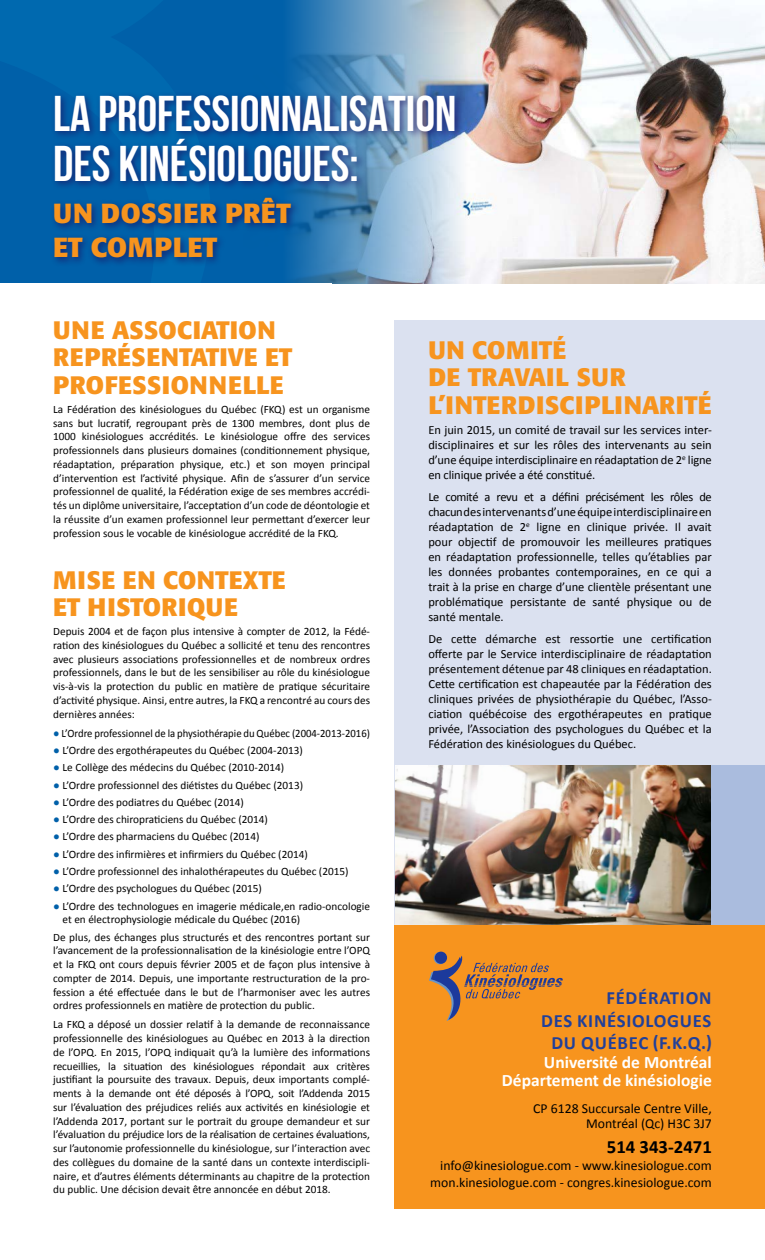
<style>
.page{position:relative;width:765px;height:1260px;background:#fff}
.page>*{position:absolute;margin:0;border:0;box-sizing:border-box;transform-origin:0 0}
.t1{font:700 50px/50px "Bebas Neue";color:#fff}
.t2{font:700 27.38px/34.1px "Formata";letter-spacing:.02em;color:#f7941e}
.t3{font:700 25px/27.5px "Formata";letter-spacing:.02em;color:#f7941e}
.t4{font:700 18.75px/22.5px "Calibri";letter-spacing:.04em;color:#21409a;text-align:right}
.t5{font:700 18.75px "Calibri";color:#000}
.t6{font:700 17.5px/17.5px "Calibri";color:#fff;text-align:right}
.t7{font:13.75px/15px "Calibri";color:#000;text-align:right}
.t8{font:12.5px/15px "Calibri";color:#000;text-align:justify}
.t9{font:11.25px/13.8px "Calibri";color:#000;text-align:justify}
.t10{font:11.25px "Calibri";color:#000;scale:.95 1}
.s1{color:#0060a9}
</style>
<div class="page">
<img style="left:251px;top:0;width:514px;height:283px">
<svg style="left:0;top:0;width:251px;height:283px;background:#0063ab"></svg>
<div style="left:50px;top:91px;width:414px;height:176px;background:#1b1464;opacity:.75"></div>
<div style="left:395px;top:321px;width:370px;height:618px;background:#dbe1f0"></div>
<img style="left:395px;top:765px;width:317px;height:161px">
<div style="left:712px;top:765px;width:53px;height:161px;background:#aabcde"></div>
<div style="left:395px;top:926px;width:370px;height:283px;background:#f7941e"></div>
<div style="left:435px;top:952px;width:12px;height:12px;background:#1c3a9c;border-radius:50%"></div>
<svg style="left:429px;top:956px;width:134px;height:65px"></svg>
<h1 class="t1" style="left:53px;top:88px;width:405px">LA PROFESSIONNALISATION<br>DES KINÉSIOLOGUES:</h1>
<h2 class="t2" style="left:53px;top:196px;width:239px">UN DOSSIER PRÊT<br>ET COMPLET</h2>
<h3 class="t3" style="left:53px;top:316px;width:241px">UNE ASSOCIATION<br>REPRÉSENTATIVE ET<br>PROFESSIONNELLE</h3>
<p class="t9" style="left:53px;top:402px;width:318px">La Fédération des kinésiologues du Québec (FKQ) est un organisme sans but lucratif, regroupant près de 1300 membres, dont plus de 1000 kinésiologues accrédités. Le kinésiologue offre des services professionnels dans plusieurs domaines (conditionnement physique, réadaptation, préparation physique, etc.) et son moyen principal d’intervention est l’activité physique. Afin de s’assurer d’un service professionnel de qualité, la Fédération exige de ses membres accrédi&shy;tés un diplôme universitaire, l’acceptation d’un code de déontologie et la réussite d’un examen professionnel leur permettant d’exercer leur profession sous le vocable de kinésiologue accrédité de la FKQ.</p>
<h3 class="t3" style="left:53px;top:566px;width:234px">MISE EN CONTEXTE<br>ET HISTORIQUE</h3>
<p class="t9" style="left:53px;top:625px;width:318px">Depuis 2004 et de façon plus intensive à compter de 2012, la Fédé&shy;ration des kinésiologues du Québec a sollicité et tenu des rencontres avec plusieurs associations professionnelles et de nombreux ordres professionnels, dans le but de les sensibiliser au rôle du kinésiologue vis-à-vis la protection du public en matière de pratique sécuritaire d’activité physique. Ainsi, entre autres, la FKQ a rencontré au cours des dernières années:</p>
<p class="t10" style="left:53px;top:726px;width:335px"><span class="s1">●</span> L’Ordre professionnel de la physiothérapie du Québec (2004-2013-2016)</p>
<p class="t9" style="left:53px;top:743px;width:251px"><span class="s1">●</span> L’Ordre des ergothérapeutes du Québec (2004-2013)</p>
<p class="t9" style="left:53px;top:761px;width:233px"><span class="s1">●</span> Le Collège des médecins du Québec (2010-2014)</p>
<p class="t9" style="left:53px;top:778px;width:251px"><span class="s1">●</span> L’Ordre professionnel des diétistes du Québec (2013)</p>
<p class="t9" style="left:53px;top:795px;width:192px"><span class="s1">●</span> L’Ordre des podiatres du Québec (2014)</p>
<p class="t9" style="left:53px;top:813px;width:216px"><span class="s1">●</span> L’Ordre des chiropraticiens du Québec (2014)</p>
<p class="t9" style="left:53px;top:830px;width:208px"><span class="s1">●</span> L’Ordre des pharmaciens du Québec (2014)</p>
<p class="t9" style="left:53px;top:847px;width:256px"><span class="s1">●</span> L’Ordre des infirmières et infirmiers du Québec (2014)</p>
<p class="t9" style="left:53px;top:864px;width:297px"><span class="s1">●</span> L’Ordre professionnel des inhalothérapeutes du Québec (2015)</p>
<p class="t9" style="left:53px;top:882px;width:210px"><span class="s1">●</span> L’Ordre des psychologues du Québec (2015)</p>
<p class="t9" style="left:62px;top:899px;width:309px;text-indent:-9px"><span class="s1">●</span> L’Ordre des technologues en imagerie médicale,en radio-oncologie et en électrophysiologie médicale du Québec (2016)</p>
<p class="t9" style="left:53px;top:930px;width:318px">De plus, des échanges plus structurés et des rencontres portant sur l’avancement de la professionnalisation de la kinésiologie entre l’OPQ et la FKQ ont cours depuis février 2005 et de façon plus intensive à compter de 2014. Depuis, une importante restructuration de la pro&shy;fession a été effectuée dans le but de l’harmoniser avec les autres ordres professionnels en matière de protection du public.</p>
<p class="t9" style="left:53px;top:1018px;width:318px">La FKQ a déposé un dossier relatif à la demande de reconnaissance professionnelle des kinésiologues au Québec en 2013 à la direction de l’OPQ. En 2015, l’OPQ indiquait qu’à la lumière des informations recueillies, la situation des kinésiologues répondait aux critères justifiant la poursuite des travaux. Depuis, deux importants complé&shy;ments à la demande ont été déposés à l’OPQ, soit l’Addenda 2015 sur l’évaluation des préjudices reliés aux activités en kinésiologie et l’Addenda 2017, portant sur le portrait du groupe demandeur et sur l’évaluation du préjudice lors de la réalisation de certaines évaluations, sur l’autonomie professionnelle du kinésiologue, sur l’interaction avec des collègues du domaine de la santé dans un contexte interdiscipli&shy;naire, et d’autres éléments déterminants au chapitre de la protection du public. Une décision devait être annoncée en début 2018.</p>
<h3 class="t3" style="left:428px;top:336px;width:285px">UN COMITÉ<br>DE TRAVAIL SUR<br>L’INTERDISCIPLINARITÉ</h3>
<p class="t8" style="left:428px;top:423px;width:285px">En juin 2015, un comité de travail sur les services inter&shy;disciplinaires et sur les rôles des intervenants au sein d’une équipe interdisciplinaire en réadaptation de 2<sup>e</sup> ligne en clinique privée a été constitué.</p>
<p class="t8" style="left:428px;top:490px;width:285px">Le comité a revu et a défini précisément les rôles de chacun des intervenants d’une équipe interdisciplinaire en réadaptation de 2<sup>e</sup> ligne en clinique privée. Il avait pour objectif de promouvoir les meilleures pratiques en réadaptation professionnelle, telles qu’établies par les données probantes contemporaines, en ce qui a trait à la prise en charge d’une clientèle présentant une problématique persistante de santé physique ou de santé mentale.</p>
<p class="t8" style="left:428px;top:632px;width:285px">De cette démarche est ressortie une certification offerte par le Service interdisciplinaire de réadaptation présentement détenue par 48 cliniques en réadaptation.<br>Cette certification est chapeautée par la Fédération des cliniques privées de physiothérapie du Québec, l’Asso&shy;ciation québécoise des ergothérapeutes en pratique privée, l’Association des psychologues du Québec et la Fédération des kinésiologues du Québec.</p>
<h3 class="t4" style="left:541px;top:987px;width:172px">FÉDÉRATION<br>DES KINÉSIOLOGUES<br>DU QUÉBEC (F.K.Q.)</h3>
<h3 class="t6" style="left:502px;top:1054px;width:211px">Université de Montréal<br>Département de kinésiologie</h3>
<p class="t7" style="left:533px;top:1101px;width:180px">CP 6128 Succursale Centre Ville,<br>Montréal (Qc) H3C 3J7</p>
<h3 class="t5" style="left:607px;top:1135px;width:107px">514 343-2471</h3>
<p class="t7" style="left:430px;top:1157px;width:283px;line-height:16.8px">info@kinesiologue.com - www.kinesiologue.com mon.kinesiologue.com - congres.kinesiologue.com</p>
</div>
